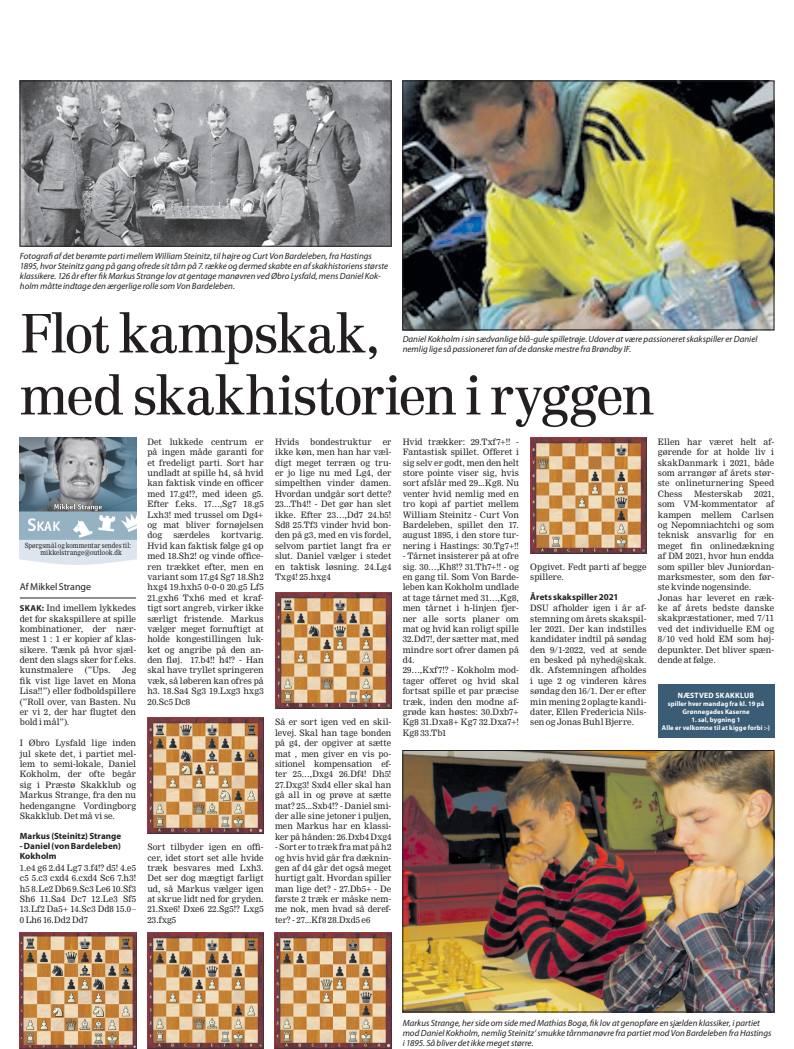
<style>
.page{position:relative;width:794px;height:1049px;background:#fff}
.page>*{position:absolute;margin:0;border:0;box-sizing:border-box;transform-origin:0 0}
.t1{font:54px/62px "Centennial LT Std";letter-spacing:-.035em;color:#231f20}
.t2{font:10px "Myriad Pro";color:#231f20}
.t3{font:italic 9px/10px "Myriad Pro";letter-spacing:.005em;color:#231f20}
.t4{font:700 9px/10.3px "Myriad Pro";letter-spacing:.01em;color:#231f20}
.t5{font:8.6px/10.4px "Nimrod MT Std";letter-spacing:.005em;color:#231f20;text-align:justify}
.t6{font:700 7.8px "Myriad Pro";letter-spacing:.035em;color:#fff}
.t7{font:7px/7.4px "Nimrod MT Std";letter-spacing:.015em;color:#231f20;scale:.87 1}
.t8{font:700 6.8px/7.8px "Myriad Pro";letter-spacing:.02em;color:#fff;text-align:center}
.s1{font-family:"Myriad Pro";font-weight:700}
</style>
<div class="page">
<hr style="left:20px;top:598px;width:116px;height:1px;background:#231f20">
<img style="left:20px;top:933px;width:116px;height:116px">
<img style="left:147px;top:933px;width:117px;height:116px">
<img style="left:275px;top:933px;width:116px;height:116px">
<img style="left:147px;top:717px;width:117px;height:116px">
<img style="left:530px;top:437px;width:116px;height:117px">
<img style="left:275px;top:593px;width:116px;height:116px">
<img style="left:22px;top:83px;width:367px;height:161px">
<div style="left:20px;top:81px;width:371px;height:165px;border:1px solid #231f20"></div>
<img style="left:405px;top:83px;width:367px;height:245px">
<div style="left:403px;top:81px;width:371px;height:249px;border:1px solid #231f20"></div>
<div style="left:658px;top:684px;width:116px;height:54px;background:#3b5c75"></div>
<img style="left:20px;top:437px;width:116px;height:127px">
<img style="left:405px;top:752px;width:367px;height:258px">
<div style="left:403px;top:750px;width:371px;height:262px;border:1px solid #231f20"></div>
<p class="t3" style="left:20px;top:252px;width:370px">Fotografi af det berømte parti mellem William Steinitz, til højre og Curt Von Bardeleben, fra Hastings 1895, hvor Steinitz gang på gang ofrede sit tårn på 7. række og dermed skabte en af skakhistoriens største klassikere. 126 år efter fik Markus Strange lov at gentage manøvren ved Øbro Lysfald, mens Daniel Kok&shy;holm måtte indtage den ærgerlige rolle som Von Bardeleben.</p>
<h1 class="t1" style="left:20px;top:303px;width:636px">Flot kampskak,<br>med skakhistorien i ryggen</h1>
<p class="t3" style="left:403px;top:335px;width:356px">Daniel Kokholm i sin sædvanlige blå-gule spilletrøje. Udover at være passioneret skakspiller er Daniel nemlig lige så passioneret fan af de danske mestre fra Brøndby IF.</p>
<p class="t7" style="left:40px;top:542px;width:106px;text-indent:-16px">Spørgsmål og kommentar sendes til: mikkelstrange@outlook.dk</p>
<p class="t2" style="left:20px;top:581px;width:73px">Af Mikkel Strange</p>
<p class="t5" style="left:20px;top:603px;width:118px"><span class="s1">SKAK:</span> Ind imellem lykkedes det for skakspillere at spille kombinationer, der nær&shy;mest 1 : 1 er kopier af klas&shy;sikere. Tænk på hvor sjæl&shy;dent den slags sker for f.eks. kunstmalere</p>
<p class="t5" style="left:85px;top:665px;width:27px">(”Ups.</p>
<p class="t5" style="left:20px;top:665px;width:118px;text-indent:102px">Jeg fik vist lige lavet en Mona Lisa!!”) eller fodboldspillere (”Roll over, van Basten. Nu er vi 2, der har flugtet den bold i mål”).</p>
<p class="t5" style="left:20px;top:738px;width:118px">I Øbro Lysfald lige inden jul skete det, i partiet mel&shy;lem to semi-lokale, Daniel Kokholm, der ofte begår sig i Præstø Skakklub og Markus Strange, fra den nu hedengangne Vordingborg Skakklub. Det må vi se.</p>
<p class="t4" style="left:20px;top:831px;width:103px">Markus (Steinitz) Strange</p>
<p class="t4" style="left:20px;top:841px;width:102px">- Daniel (von Bardeleben)<br>Kokholm</p>
<p class="t5" style="left:20px;top:863px;width:118px">1.e4 g6 2.d4 Lg7 3.f4!? d5! 4.e5 c5 5.c3 cxd4 6.cxd4 Sc6 7.h3! h5 8.Le2 Db6 9.Sc3 Le6 10.Sf3<br>Sh6 11.Sa4 Dc7 12.Le3 Sf5<br>13.Lf2 Da5+ 14.Sc3 Dd8 15.0– 0 Lh6 16.Dd2 Dd7</p>
<p class="t5" style="left:147px;top:437px;width:118px">Det lukkede centrum er på ingen måde garanti for et fredeligt parti. Sort har undladt at spille h4, så hvid kan faktisk vinde en officer med 17.g4!?, med ideen g5.<br>Efter f.eks. 17…,Sg7 18.g5<br>Lxh3! med trussel om Dg4+ og mat bliver fornøjelsen dog</p>
<p class="t5" style="left:147px;top:530px;width:118px;text-indent:74px">kortvarig.<br>Hvid kan faktisk følge g4 op med 18.Sh2! og vinde office&shy;ren trækket efter, men en variant som 17.g4 Sg7 18.Sh2 hxg4 19.hxh5 0-0-0 20.g5 Lf5<br>21.gxh6 Txh6 med et kraf&shy;tigt sort angreb, virker ikke særligt fristende. Markus vælger meget fornuftigt at holde kongestillingen luk&shy;ket og angribe på den an&shy;den fløj. 17.b4!! h4!? - Han skal have tryllet springeren væk, så løberen kan ofres på h3. 18.Sa4 Sg3 19.Lxg3 hxg3<br>20.Sc5 Dc8</p>
<p class="t5" style="left:173px;top:530px;width:38px">særdeles</p>
<p class="t5" style="left:147px;top:842px;width:118px">Sort tilbyder igen en offi&shy;cer, idet stort set alle hvide træk besvares med Lxh3.<br>Det ser dog mægtigt farligt ud, så Markus vælger igen at skrue lidt ned for gryden.<br>21.Sxe6! Dxe6 22.Sg5!? Lxg5<br>23.fxg5</p>
<p class="t5" style="left:275px;top:437px;width:26px">Hvids</p>
<p class="t5" style="left:310px;top:437px;width:63px">bondestruktur</p>
<p class="t5" style="left:275px;top:437px;width:118px;text-indent:108px">er ikke køn, men han har væl&shy;digt meget terræn og tru&shy;er jo lige nu med Lg4, der simpelthen vinder damen.<br>Hvordan undgår sort dette?<br>23...Th4!! - Det gør han slet ikke. Efter 23…,Dd7 24.b5!<br>Sd8 25.Tf3 vinder hvid bon&shy;den på g3, med en vis fordel, selvom partiet langt fra er slut. Daniel vælger i stedet en taktisk løsning. 24.Lg4<br>Txg4! 25.hxg4</p>
<p class="t5" style="left:275px;top:717px;width:118px">Så er sort igen ved en skil&shy;levej. Skal han tage bonden på g4, der opgiver at sætte mat , men giver en vis po&shy;sitionel kompensation ef&shy;ter 25…,Dxg4 26.Df4! Dh5!<br>27.Dxg3! Sxd4 eller skal han gå all in og prøve at sætte mat? 25...Sxb4!? - Daniel smi&shy;der alle sine jetoner i puljen, men Markus har en klassi&shy;ker på hånden: 26.Dxb4 Dxg4</p>
<p class="t5" style="left:275px;top:842px;width:118px">- Sort er to træk fra mat på h2 og hvis hvid går fra dæknin&shy;gen af d4 går det også meget hurtigt galt. Hvordan spiller man lige det? - 27.Db5+ - De første 2 træk er måske nem&shy;me nok, men hvad så deref&shy;ter? - 27...Kf8 28.Dxd5 e6</p>
<p class="t5" style="left:403px;top:437px;width:118px">Hvid trækker: 29.Txf7+!! - Fantastisk spillet. Offeret i sig selv er godt, men den helt store pointe viser sig, hvis sort afslår med 29...Kg8. Nu venter hvid nemlig med en tro kopi af partiet mellem William Steinitz - Curt Von Bardeleben, spillet den 17. august 1895, i den store tur&shy;nering i Hastings: 30.Tg7+!!</p>
<p class="t5" style="left:403px;top:551px;width:118px;text-align:left">- Tårnet insisterer på at ofre sig. 30…,Kh8!? 31.Th7+!! - og en gang til. Som Von Barde&shy;leben kan Kokholm undlade at tage tårnet med 31…,Kg8, men tårnet i h-linjen fjer&shy;ner alle sorts planer om mat og hvid kan roligt spille<br>32.Dd7!, der sætter mat, med mindre sort ofrer damen på d4.<br>29…,Kxf7!? - Kokholm mod&shy;tager offeret og hvid skal fortsat spille et par præcise træk, inden den modne af&shy;grøde kan høstes: 30.Dxb7+<br>Kg8 31.Dxa8+ Kg7 32.Dxa7+!<br>Kg8 33.Tb1</p>
<p class="t5" style="left:530px;top:561px;width:118px">Opgivet. Fedt parti af begge spillere.</p>
<p class="t4" style="left:530px;top:592px;width:90px">Årets skakspiller 2021</p>
<p class="t5" style="left:530px;top:603px;width:118px">DSU afholder igen i år af&shy;stemning om årets skakspil&shy;ler 2021. Der kan indstilles kandidater indtil på søndag den 9/1-2022, ved at sende en besked på nyhed@skak. dk. Afstemningen afholdes i uge 2 og vinderen kåres søndag den 16/1. Der er efter min mening 2 oplagte kandi&shy;dater, Ellen Fredericia Nils&shy;sen og Jonas Buhl Bjerre.</p>
<p class="t5" style="left:658px;top:437px;width:118px">Ellen har været helt af&shy;gørende for at holde liv i skakDanmark i 2021, både som arrangør af årets stør&shy;ste onlineturnering Speed Chess</p>
<p class="t5" style="left:694px;top:489px;width:50px">Mesterskab</p>
<p class="t5" style="left:658px;top:489px;width:118px;text-align:left;text-indent:96px">2021, som VM-kommentator af kampen mellem Carlsen og Nepomniachtchi og som teknisk ansvarlig for en meget fin onlinedækning af DM 2021, hvor hun endda som spiller blev Juniordan&shy;marksmester, som den før&shy;ste kvinde nogensinde.<br>Jonas har leveret en ræk&shy;ke af årets bedste danske skakpræstationer, med 7/11 ved det individuelle EM og<br>8/10 ved hold EM som høj&shy;depunkter. Det bliver spæn&shy;dende at følge.</p>
<p class="t6" style="left:678px;top:691px;width:78px">NÆSTVED SKAKKLUB</p>
<p class="t8" style="left:667px;top:700px;width:98px">spiller hver mandag fra kl. 19 på<br>Grønnegades Kaserne</p>
<p class="t8" style="left:662px;top:716px;width:110px">1. sal, bygning 1<br>Alle er velkomne til at kigge forbi :-)</p>
<p class="t3" style="left:403px;top:1018px;width:370px">Markus Strange, her side om side med Mathias Bogø, fik lov at genopføre en sjælden klassiker, i partiet mod Daniel Kokholm, nemlig Steinitz’ smukke tårnmanøvre fra partiet mod Von Bardeleben fra Hastings i 1895. Så bliver det ikke meget større.</p>
</div>
